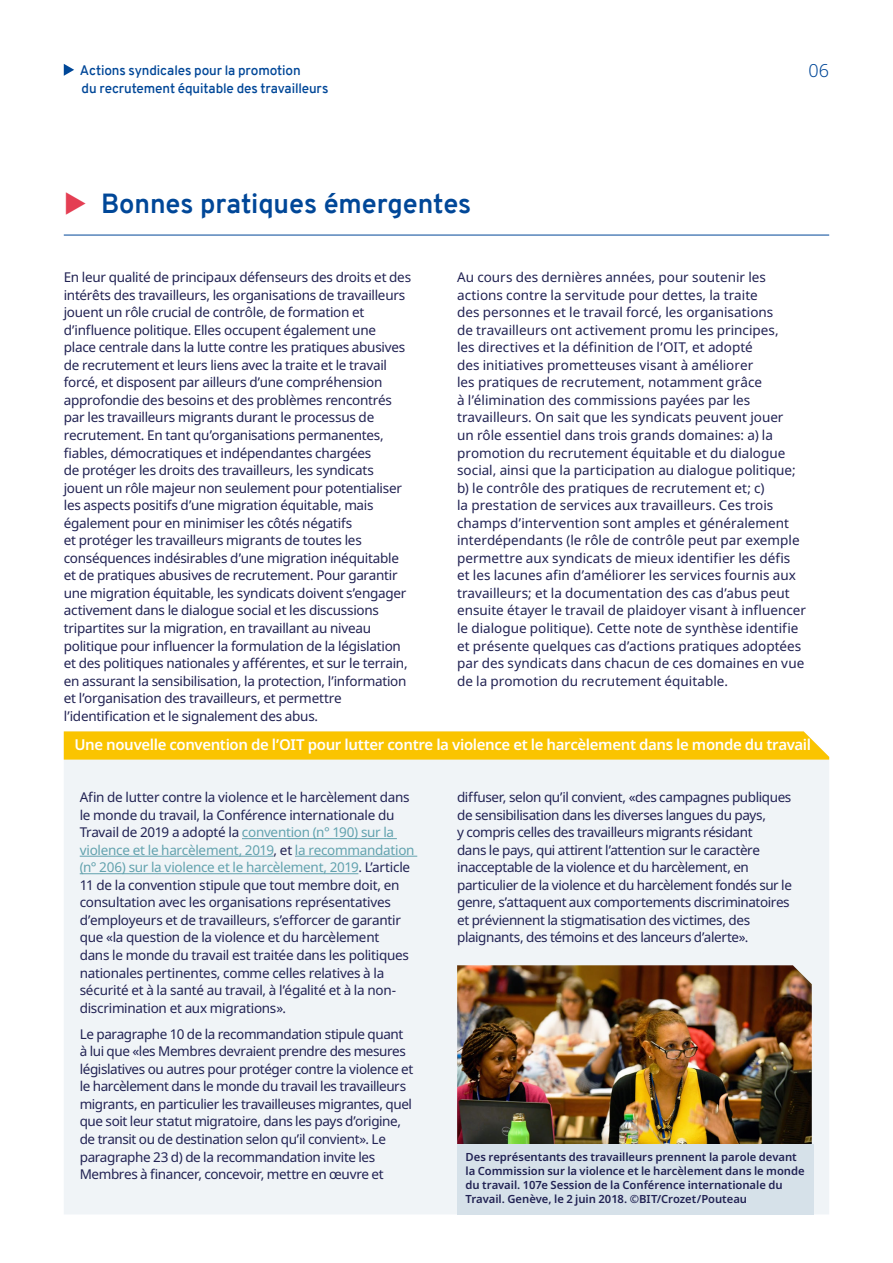
<style>
.page{position:relative;width:893px;height:1263px;background:#fff}
.page>*{position:absolute;margin:0;border:0;box-sizing:border-box;transform-origin:0 0}
.t1{font:700 27px "Overpass";letter-spacing:-.005em;color:#004798}
.t2{font:300 18px "Noto Sans";color:#004798}
.t3{font:600 15px "Noto Sans";letter-spacing:-.025em;color:#fff}
.t4{font:13.5px/17.5px "Noto Sans";letter-spacing:-.02em;color:#212253}
.t5{font:13.5px/17.5px "Noto Sans";color:#212253}
.t6{font:600 13.5px/18px "Overpass";letter-spacing:-.01em;color:#004798}
.t7{font:600 11.25px/14.2px "Noto Sans";color:#212253}
.s1{color:#e43e53}
.s2{color:#62a2ae}
</style>
<div class="page">
<div style="left:64px;top:760px;width:765px;height:454px;background:#f0f4f7"></div>
<svg style="left:64px;top:731px;width:765px;height:29px;background:#f9c60a"></svg>
<hr style="left:242px;top:838px;width:155px;height:1px;background:#62a2ae">
<hr style="left:80px;top:856px;width:194px;height:1px;background:#62a2ae">
<hr style="left:295px;top:856px;width:122px;height:1px;background:#62a2ae">
<hr style="left:80px;top:873px;width:278px;height:1px;background:#62a2ae">
<img style="left:457px;top:965px;width:355px;height:179px">
<div style="left:457px;top:1144px;width:356px;height:70px;background:#d6e1e9"></div>
<hr style="left:64px;top:235px;width:765px;height:1px;background:#004798">
<svg style="left:64px;top:64px;width:10px;height:12px"></svg>
<p class="t6" style="left:80px;top:61px;width:250px">Actions syndicales pour la promotion<br>du recrutement équitable des travailleurs</p>
<h1 class="t1" style="left:64px;top:185px;width:409px"><span class="s1">◆</span> Bonnes pratiques émergentes</h1>
<h2 class="t2" style="left:808px;top:57px;width:22px">06</h2>
<p class="t4" style="left:64px;top:269px;width:349px">En leur qualité de principaux défenseurs des droits et des intérêts des travailleurs, les organisations de travailleurs jouent un rôle crucial de contrôle, de formation et d’influence politique. Elles occupent également une place centrale dans la lutte contre les pratiques abusives de recrutement et leurs liens avec la traite et le travail forcé, et disposent par ailleurs d’une compréhension approfondie des besoins et des problèmes rencontrés par les travailleurs migrants durant le processus de recrutement. En tant qu’organisations permanentes, fiables, démocratiques et indépendantes chargées<br>de protéger les droits des travailleurs, les syndicats jouent un rôle majeur non seulement pour potentialiser les aspects positifs d’une migration équitable, mais également pour en minimiser les côtés négatifs<br>et protéger les travailleurs migrants de toutes les conséquences indésirables d’une migration inéquitable et de pratiques abusives de recrutement. Pour garantir une migration équitable, les syndicats doivent s’engager activement dans le dialogue social et les discussions tripartites sur la migration, en travaillant au niveau politique pour influencer la formulation de la législation et des politiques nationales y afférentes, et sur le terrain, en assurant la sensibilisation, la protection, l’information et l’organisation des travailleurs, et permettre l’identification et le signalement des abus.</p>
<p class="t5" style="left:457px;top:269px;width:350px">Au cours des dernières années, pour soutenir les actions contre la servitude pour dettes, la traite<br>des personnes et le travail forcé, les organisations<br>de travailleurs ont activement promu les principes,<br>les directives et la définition de l’OIT, et adopté<br>des initiatives prometteuses visant à améliorer<br>les pratiques de recrutement, notamment grâce<br>à l’élimination des commissions payées par les travailleurs. On sait que les syndicats peuvent jouer<br>un rôle essentiel dans trois grands domaines: a) la promotion du recrutement équitable et du dialogue social, ainsi que la participation au dialogue politique; b) le contrôle des pratiques de recrutement et; c)<br>la prestation de services aux travailleurs. Ces trois champs d’intervention sont amples et généralement interdépendants (le rôle de contrôle peut par exemple permettre aux syndicats de mieux identifier les défis et les lacunes afin d’améliorer les services fournis aux travailleurs; et la documentation des cas d’abus peut ensuite étayer le travail de plaidoyer visant à influencer le dialogue politique). Cette note de synthèse identifie et présente quelques cas d’actions pratiques adoptées par des syndicats dans chacun de ces domaines en vue de la promotion du recrutement équitable.</p>
<p class="t3" style="left:74px;top:734px;width:738px">Une nouvelle convention de l’OIT pour lutter contre la violence et le harcèlement dans le monde du travail</p>
<p class="t4" style="left:80px;top:789px;width:336px">Afin de lutter contre la violence et le harcèlement dans le monde du travail, la Conférence internationale du Travail de 2019 a adopté la <span class="s2">convention (n° 190) sur la violence et le harcèlement, 2019</span>, et <span class="s2">la recommandation (n° 206) sur la violence et le harcèlement, 2019</span>. L’article 11 de la convention stipule que tout membre doit, en consultation avec les organisations représentatives d’employeurs et de travailleurs, s’efforcer de garantir que «la question de la violence et du harcèlement<br>dans le monde du travail est traitée dans les politiques nationales pertinentes, comme celles relatives à la sécurité et à la santé au travail, à l’égalité et à la non&shy;discrimination et aux migrations».</p>
<p class="t4" style="left:80px;top:1025px;width:335px">Le paragraphe 10 de la recommandation stipule quant à lui que «les Membres devraient prendre des mesures législatives ou autres pour protéger contre la violence et le harcèlement dans le monde du travail les travailleurs migrants, en particulier les travailleuses migrantes, quel que soit leur statut migratoire, dans les pays d’origine, de transit ou de destination selon qu’il convient». Le paragraphe 23 d) de la recommandation invite les Membres à financer, concevoir, mettre en œuvre et</p>
<p class="t4" style="left:457px;top:789px;width:336px">diffuser, selon qu’il convient, «des campagnes publiques de sensibilisation dans les diverses langues du pays,<br>y compris celles des travailleurs migrants résidant<br>dans le pays, qui attirent l’attention sur le caractère inacceptable de la violence et du harcèlement, en particulier de la violence et du harcèlement fondés sur le genre, s’attaquent aux comportements discriminatoires et préviennent la stigmatisation des victimes, des plaignants, des témoins et des lanceurs d’alerte».</p>
<p class="t7" style="left:466px;top:1150px;width:341px">Des représentants des travailleurs prennent la parole devant la Commission sur la violence et le harcèlement dans le monde du travail. 107e Session de la Conférence internationale du Travail. Genève, le 2 juin 2018. ©BIT/Crozet/Pouteau</p>
</div>
